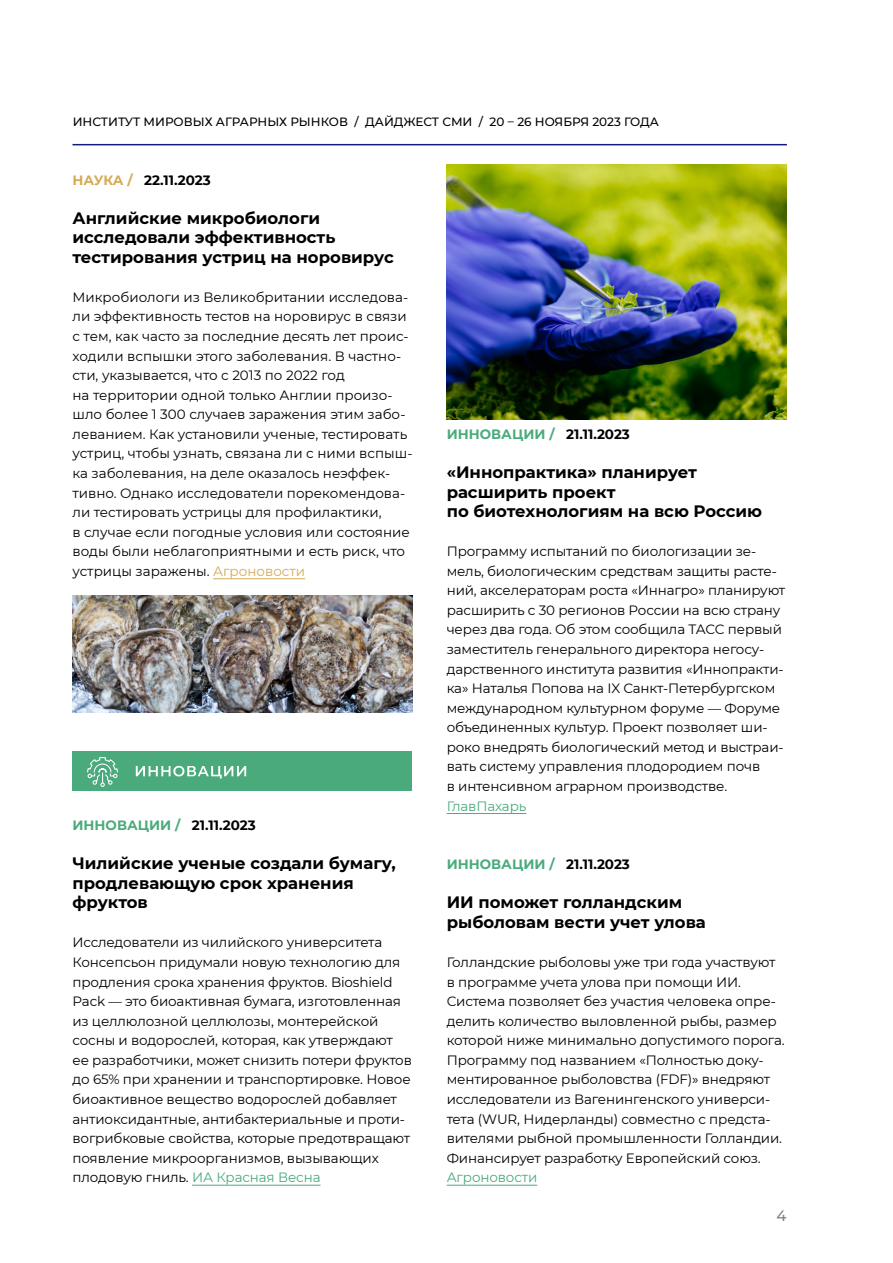
<style>
.page{position:relative;width:893px;height:1263px;background:#fff}
.page>*{position:absolute;margin:0;border:0;box-sizing:border-box;transform-origin:0 0}
.t1{font:700 16.5px/19.5px "Montserrat";color:#000}
.t2{font:500 15px "Montserrat";color:#817f7e}
.t3{font:13.5px/19.5px "Montserrat";letter-spacing:-.01em;color:#000}
.t4{font:700 13.5px "Montserrat";color:#000}
.t5{font:13.5px "Montserrat";letter-spacing:-.01em;color:#4baa7c}
.t6{font:500 12px "Montserrat";color:#000}
.s1{color:#d6aa55}
.s2{color:#4baa7c}
.s3{color:#4bab7d}
</style>
<div class="page">
<hr style="left:72px;top:144px;width:715px;height:1px;background:#131a7d">
<hr style="left:192px;top:1185px;width:129px;height:1px;background:#4baa7c">
<div style="left:72px;top:752px;width:340px;height:39px;background:#4baa7c"></div>
<svg style="left:136px;top:766px;width:110px;height:12px"></svg>
<svg style="left:87px;top:757px;width:31px;height:30px"></svg>
<hr style="left:447px;top:813px;width:79px;height:1px;background:#4baa7c">
<hr style="left:447px;top:1185px;width:90px;height:1px;background:#4baa7c">
<img style="left:447px;top:165px;width:340px;height:254px">
<hr style="left:213px;top:578px;width:92px;height:1px;background:#d6aa55">
<img style="left:72px;top:595px;width:340px;height:118px">
<p class="t6" style="left:73px;top:113px;width:588px">ИНСТИТУТ МИРОВЫХ АГРАРНЫХ РЫНКОВ / ДАЙДЖЕСТ СМИ / 20 – 26 НОЯБРЯ 2023 ГОДА</p>
<p class="t4" style="left:72px;top:170px;width:140px"><span class="s1">НАУКА /</span> 22.11.2023</p>
<p class="t1" style="left:72px;top:207px;width:323px">Английские микробиологи исследовали эффективность тестирования устриц на норовирус</p>
<p class="t3" style="left:72px;top:287px;width:341px">Микробиологи из Великобритании исследова&shy;ли эффективность тестов на норовирус в связи с тем, как часто за последние десять лет проис&shy;ходили вспышки этого заболевания. В частно&shy;сти, указывается, что с 2013 по 2022 год<br>на территории одной только Англии произо&shy;шло более 1 300 случаев заражения этим забо&shy;леванием. Как установили ученые, тестировать устриц, чтобы узнать, связана ли с ними вспыш&shy;ка заболевания, на деле оказалось неэффек&shy;тивно. Однако исследователи порекомендова&shy;ли тестировать устрицы для профилактики,<br>в случае если погодные условия или состояние воды были неблагоприятными и есть риск, что устрицы заражены. <span class="s1">Агроновости</span></p>
<p class="t4" style="left:72px;top:815px;width:185px"><span class="s2">ИН</span><span class="s3">НОВАЦ</span><span class="s2">ИИ /</span> 21.11.2023</p>
<p class="t1" style="left:72px;top:853px;width:325px">Чилийские ученые создали бумагу, продлевающую срок хранения фруктов</p>
<p class="t3" style="left:72px;top:932px;width:341px">Исследователи из чилийского университета Консепсьон придумали новую технологию для продления срока хранения фруктов. Bioshield Pack — это биоактивная бумага, изготовленная из целлюлозной целлюлозы, монтерейской сосны и водорослей, которая, как утверждают ее разработчики, может снизить потери фруктов до 65% при хранении и транспортировке. Новое биоактивное вещество водорослей добавляет антиоксидантные, антибактериальные и проти&shy;вогрибковые свойства, которые предотвращают появление микроорганизмов, вызывающих плодовую гниль. <span class="s2">ИА Красная Весна</span></p>
<p class="t4" style="left:447px;top:424px;width:185px"><span class="s2">ИН</span><span class="s3">НОВАЦ</span><span class="s2">ИИ /</span> 21.11.2023</p>
<p class="t1" style="left:447px;top:461px;width:317px">«Иннопрактика» планирует расширить проект<br>по биотехнологиям на всю Россию</p>
<p class="t3" style="left:447px;top:541px;width:340px">Программу испытаний по биологизации зе&shy;мель, биологическим средствам защиты расте&shy;ний, акселераторам роста «Иннагро» планируют расширить с 30 регионов России на всю страну через два года. Об этом сообщила ТАСС первый заместитель генерального директора негосу&shy;дарственного института развития «Иннопракти&shy;ка» Наталья Попова на IX Санкт-Петербургском международном культурном форуме — Форуме объединенных культур. Проект позволяет ши&shy;роко внедрять биологический метод и выстраи&shy;вать систему управления плодородием почв<br>в интенсивном аграрном производстве.</p>
<p class="t5" style="left:447px;top:796px;width:81px">ГлавПахарь</p>
<p class="t4" style="left:447px;top:855px;width:185px"><span class="s2">ИН</span><span class="s3">НОВАЦ</span><span class="s2">ИИ /</span> 21.11.2023</p>
<p class="t1" style="left:447px;top:892px;width:261px">ИИ поможет голландским рыболовам вести учет улова</p>
<p class="t3" style="left:447px;top:952px;width:340px">Голландские рыболовы уже три года участвуют в программе учета улова при помощи ИИ.<br>Система позволяет без участия человека опре&shy;делить количество выловленной рыбы, размер которой ниже минимально допустимого порога.<br>Программу под названием «Полностью доку&shy;ментированное рыболовства (FDF)» внедряют исследователи из Вагенингенского универси&shy;тета (WUR, Нидерланды) совместно с предста&shy;вителями рыбной промышленности Голландии.<br>Финансирует разработку Европейский союз.</p>
<p class="t5" style="left:447px;top:1168px;width:92px">Агроновости</p>
<p class="t2" style="left:777px;top:1205px;width:12px">4</p>
</div>
